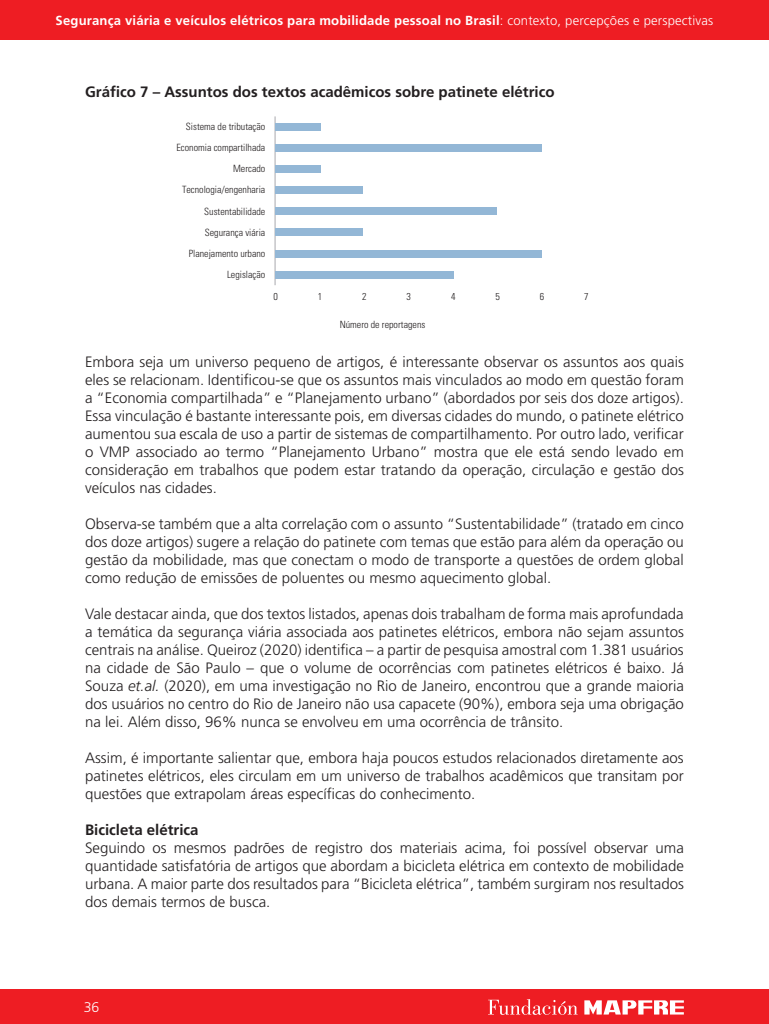
<style>
.page{position:relative;width:769px;height:1024px;background:#fff}
.page>*{position:absolute;margin:0;border:0;box-sizing:border-box;transform-origin:0 0}
.t1{font:300 15px/18px "Frutiger";color:#231f20;text-align:justify}
.t2{font:700 15px "Frutiger";color:#231f20}
.t3{font:300 14px "Frutiger";color:#fff}
.t4{font:700 13.1px "Frutiger";letter-spacing:.015em;color:#fff}
.t5{font:300 condensed 10px/21.1px "Univers";color:#231f20;text-align:right}
.s1{font-weight:300}
.s2{font-style:italic}
</style>
<div class="page">
<hr style="left:275px;top:116px;width:1px;height:169px;background:#a8a9ad">
<div style="left:275px;top:123px;width:45px;height:8px;background:#93b7d6"></div>
<div style="left:275px;top:144px;width:266px;height:8px;background:#93b7d6"></div>
<div style="left:275px;top:165px;width:45px;height:8px;background:#93b7d6"></div>
<div style="left:275px;top:186px;width:88px;height:8px;background:#93b7d6"></div>
<div style="left:275px;top:207px;width:221px;height:8px;background:#93b7d6"></div>
<div style="left:275px;top:229px;width:88px;height:7px;background:#93b7d6"></div>
<div style="left:275px;top:250px;width:266px;height:7px;background:#93b7d6"></div>
<div style="left:275px;top:271px;width:178px;height:7px;background:#93b7d6"></div>
<div style="left:0;top:0;width:768px;height:40px;background:#ee1d23"></div>
<div style="left:0;top:989px;width:768px;height:34px;background:#ee1d23"></div>
<svg style="left:584px;top:1000px;width:99px;height:14px"></svg>
<svg style="left:488px;top:999px;width:89px;height:15px"></svg>
<p class="t4" style="left:56px;top:12px;width:659px">Segurança viária e veículos elétricos para mobilidade pessoal no Brasil<span class="s1">: contexto, percepções e perspectivas</span></p>
<p class="t2" style="left:85px;top:83px;width:470px">Gráfico 7 – Assuntos dos textos acadêmicos sobre patinete elétrico</p>
<p class="t5" style="left:176px;top:116px;width:90px">Sistema de tributação<br>Economia compartilhada<br>Mercado<br>Tecnologia/engenharia<br>Sustentabilidade<br>Segurança viária<br>Planejamento urbano<br>Legislação</p>
<p class="t5" style="left:273px;top:286px;width:6px">0</p>
<p class="t5" style="left:318px;top:286px;width:6px">1</p>
<p class="t5" style="left:362px;top:286px;width:6px">2</p>
<p class="t5" style="left:406px;top:286px;width:6px">3</p>
<p class="t5" style="left:451px;top:286px;width:6px">4</p>
<p class="t5" style="left:495px;top:286px;width:6px">5</p>
<p class="t5" style="left:539px;top:286px;width:6px">6</p>
<p class="t5" style="left:584px;top:286px;width:6px">7</p>
<p class="t5" style="left:339px;top:314px;width:87px">Número de reportagens</p>
<p class="t1" style="left:85px;top:352px;width:600px">Embora seja um universo pequeno de artigos, é interessante observar os assuntos aos quais eles se relacionam. Identificou-se que os assuntos mais vinculados ao modo em questão foram a “Economia compartilhada” e “Planejamento urbano” (abordados por seis dos doze artigos).<br>Essa vinculação é bastante interessante pois, em diversas cidades do mundo, o patinete elétrico aumentou sua escala de uso a partir de sistemas de compartilhamento. Por outro lado, verificar o VMP associado ao termo “Planejamento Urbano” mostra que ele está sendo levado em consideração em trabalhos que podem estar tratando da operação, circulação e gestão dos veículos nas cidades.</p>
<p class="t1" style="left:85px;top:514px;width:600px">Observa-se também que a alta correlação com o assunto “Sustentabilidade” (tratado em cinco dos doze artigos) sugere a relação do patinete com temas que estão para além da operação ou gestão da mobilidade, mas que conectam o modo de transporte a questões de ordem global como redução de emissões de poluentes ou mesmo aquecimento global.</p>
<p class="t1" style="left:85px;top:604px;width:600px">Vale destacar ainda, que dos textos listados, apenas dois trabalham de forma mais aprofundada a temática da segurança viária associada aos patinetes elétricos, embora não sejam assuntos centrais na análise. Queiroz (2020) identifica – a partir de pesquisa amostral com 1.381 usuários na cidade de São Paulo – que o volume de ocorrências com patinetes elétricos é baixo. Já Souza <span class="s2">et.al.</span> (2020), em uma investigação no Rio de Janeiro, encontrou que a grande maioria dos usuários no centro do Rio de Janeiro não usa capacete (90%), embora seja uma obrigação na lei. Além disso, 96% nunca se envolveu em uma ocorrência de trânsito.</p>
<p class="t1" style="left:85px;top:748px;width:600px">Assim, é importante salientar que, embora haja poucos estudos relacionados diretamente aos patinetes elétricos, eles circulam em um universo de trabalhos acadêmicos que transitam por questões que extrapolam áreas específicas do conhecimento.</p>
<p class="t2" style="left:85px;top:821px;width:115px">Bicicleta elétrica</p>
<p class="t1" style="left:85px;top:839px;width:600px">Seguindo os mesmos padrões de registro dos materiais acima, foi possível observar uma quantidade satisfatória de artigos que abordam a bicicleta elétrica em contexto de mobilidade urbana. A maior parte dos resultados para “Bicicleta elétrica”, também surgiram nos resultados dos demais termos de busca.</p>
<p class="t3" style="left:84px;top:999px;width:17px">36</p>
</div>
